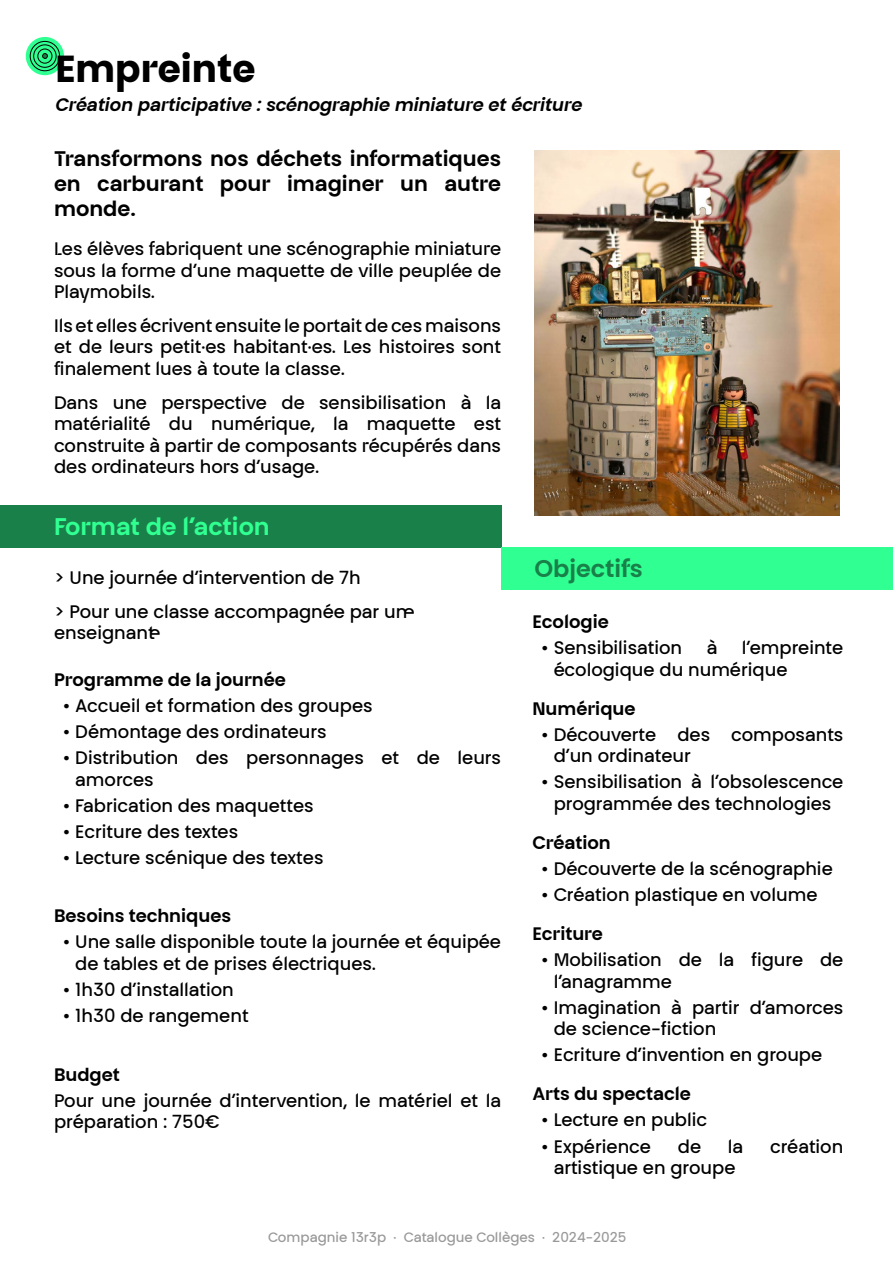
<style>
.page{position:relative;width:893px;height:1263px;background:#fff}
.page>*{position:absolute;margin:0;border:0;box-sizing:border-box;transform-origin:0 0}
.t1{font:700 37.5px "BBB Poppins TN Display";color:#000}
.t2{font:600 24px "BBB Poppins TN Display";color:#30ff91}
.t3{font:600 24px "BBB Poppins TN Display";color:#1a804a}
.t4{font:600 21px/25.2px "BBB Poppins TN Text";color:#000;text-align:justify}
.t5{font:18px/21.6px "BBB Poppins TN Text";color:#000}
.t6{font:600 18px "BBB Poppins TN Display";color:#000}
.t7{font:italic 600 18px "BBB Poppins TN Display";color:#000}
.t8{font:13.5px "BBB Poppins TN Text";color:#999}
</style>
<div class="page">
<div style="left:0;top:505px;width:501px;height:42px;background:#1a804a"></div>
<div style="left:501px;top:547px;width:392px;height:43px;background:#30ff91"></div>
<svg style="left:26px;top:37px;width:38px;height:38px"></svg>
<svg style="left:30px;top:41px;width:30px;height:30px"></svg>
<div style="left:30px;top:41px;width:30px;height:30px;border:1px solid #000;border-radius:50%"></div>
<svg style="left:34px;top:45px;width:22px;height:22px"></svg>
<div style="left:33px;top:44px;width:23px;height:24px;border:1px solid #000;border-radius:50%"></div>
<div style="left:38px;top:49px;width:14px;height:14px;background:#30ff91;border-radius:50%"></div>
<div style="left:37px;top:49px;width:15px;height:15px;border:1px solid #000;border-radius:50%"></div>
<svg style="left:42px;top:53px;width:6px;height:6px"></svg>
<img style="left:534px;top:150px;width:305px;height:365px">
<h1 class="t1" style="left:55px;top:43px;width:202px">Empreinte</h1>
<p class="t7" style="left:55px;top:92px;width:528px">Création participative : scénographie miniature et écriture</p>
<p class="t4" style="left:54px;top:146px;width:449px">Transformons nos déchets informatiques en carburant pour imaginer un autre monde.</p>
<p class="t5" style="left:54px;top:238px;width:449px;text-align:justify">Les élèves fabriquent une scénographie miniature sous la forme d’une maquette de ville peuplée de Playmobils.</p>
<p class="t5" style="left:54px;top:315px;width:449px;text-align:justify">Ils et elles écrivent ensuite le portait de ces maisons et de leurs petit·es habitant·es. Les histoires sont finalement lues à toute la classe.</p>
<p class="t5" style="left:54px;top:391px;width:449px;text-align:justify">Dans une perspective de sensibilisation à la matérialité du numérique, la maquette est construite à partir de composants récupérés dans des ordinateurs hors d’usage.</p>
<h2 class="t2" style="left:54px;top:510px;width:217px">Format de l’action</h2>
<p class="t5" style="left:54px;top:561px;width:362px;line-height:33.6px">&gt; Une journée d’intervention de 7h<br>&gt; Pour une classe accompagnée par un·e</p>
<p class="t5" style="left:54px;top:622px;width:108px">enseignant·e</p>
<p class="t6" style="left:54px;top:667px;width:233px">Programme de la journée</p>
<p class="t5" style="left:63px;top:695px;width:312px">• Accueil et formation des groupes</p>
<p class="t5" style="left:63px;top:721px;width:266px">• Démontage des ordinateurs</p>
<p class="t5" style="left:75px;top:747px;width:427px;text-indent:-13px">• Distribution des personnages et de leurs amorces</p>
<p class="t5" style="left:63px;top:794px;width:253px">• Fabrication des maquettes</p>
<p class="t5" style="left:63px;top:821px;width:177px">• Ecriture des textes</p>
<p class="t5" style="left:63px;top:847px;width:262px">• Lecture scénique des textes</p>
<p class="t6" style="left:54px;top:904px;width:179px">Besoins techniques</p>
<p class="t5" style="left:75px;top:931px;width:427px;text-indent:-13px">• Une salle disponible toute la journée et équipée de tables et de prises électriques.</p>
<p class="t5" style="left:63px;top:979px;width:173px">• 1h30 d’installation</p>
<p class="t5" style="left:63px;top:1005px;width:188px">• 1h30 de rangement</p>
<p class="t6" style="left:54px;top:1062px;width:67px">Budget</p>
<p class="t5" style="left:54px;top:1089px;width:449px">Pour une journée d’intervention, le matériel et la préparation : 750€</p>
<h2 class="t3" style="left:534px;top:553px;width:110px">Objectifs</h2>
<p class="t6" style="left:532px;top:610px;width:78px">Ecologie</p>
<p class="t5" style="left:541px;top:637px;width:143px">• Sensibilisation</p>
<p class="t5" style="left:707px;top:637px;width:12px">à</p>
<p class="t5" style="left:554px;top:637px;width:291px;text-indent:188px">l’empreinte écologique du numérique</p>
<p class="t6" style="left:532px;top:696px;width:105px">Numérique</p>
<p class="t5" style="left:554px;top:723px;width:291px;text-indent:-13px">• Découverte des composants d’un ordinateur</p>
<p class="t5" style="left:541px;top:771px;width:304px;text-align:center">• Sensibilisation à l’obsolescence programmée des technologies</p>
<p class="t6" style="left:532px;top:830px;width:80px">Création</p>
<p class="t5" style="left:541px;top:858px;width:293px">• Découverte de la scénographie</p>
<p class="t5" style="left:541px;top:884px;width:278px">• Création plastique en volume</p>
<p class="t6" style="left:532px;top:922px;width:72px">Ecriture</p>
<p class="t5" style="left:554px;top:949px;width:291px;text-indent:-13px">• Mobilisation de la figure de l’anagramme</p>
<p class="t5" style="left:554px;top:996px;width:291px;text-indent:-13px">• Imagination à partir d’amorces de science-fiction</p>
<p class="t5" style="left:541px;top:1044px;width:283px">• Ecriture d’invention en groupe</p>
<p class="t6" style="left:532px;top:1082px;width:160px">Arts du spectacle</p>
<p class="t5" style="left:541px;top:1109px;width:168px">• Lecture en public</p>
<p class="t5" style="left:541px;top:1135px;width:112px">• Expérience</p>
<p class="t5" style="left:678px;top:1135px;width:25px">de</p>
<p class="t5" style="left:728px;top:1135px;width:17px">la</p>
<p class="t5" style="left:770px;top:1135px;width:75px">création</p>
<p class="t5" style="left:554px;top:1157px;width:183px">artistique en groupe</p>
<p class="t8" style="left:268px;top:1229px;width:360px">Compagnie 13r3p · Catalogue Collèges · 2024-2025</p>
</div>
